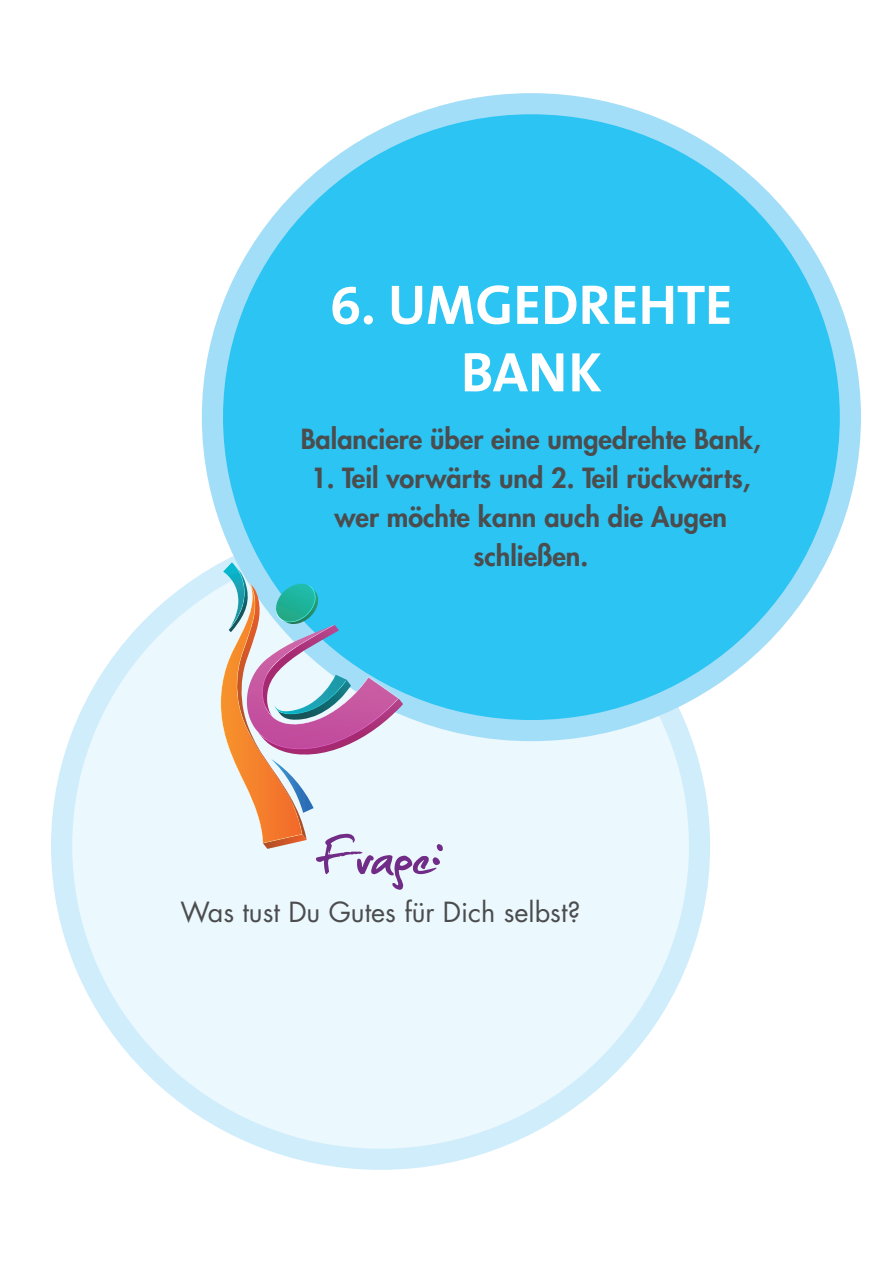
<style>
.page{position:relative;width:893px;height:1263px;background:#fff}
.page>*{position:absolute;margin:0;border:0;box-sizing:border-box;transform-origin:0 0}
.t1{font:75px "Christopherhand";letter-spacing:-.01em;color:#702c86}
.t2{font:700 56.25px/67.5px "The Sans B7";color:#fff;text-align:center}
.Fließtext_bold{font:800 27px/39px "Futura CE";color:#4b4c4d;text-align:center}
.Fließtext_bold-2{font:27px "Futura CE";color:#4b4c4d}
</style>
<div class="page">
<div style="left:62px;top:532px;width:638px;height:627px;background:#ebf8fd;border-radius:50%"></div>
<div style="left:51px;top:522px;width:659px;height:648px;border:21px solid #d0edfb;border-radius:50%"></div>
<div style="left:212px;top:104px;width:638px;height:627px;background:#2bc4f3;border-radius:50%"></div>
<div style="left:202px;top:93px;width:659px;height:648px;border:21px solid #a3def8;border-radius:50%"></div>
<svg style="left:218px;top:561px;width:185px;height:288px"></svg>
<p class="t2" style="left:330px;top:273px;width:404px">6. UMGEDREHTE<br>BANK</p>
<p class="Fließtext_bold" style="left:301px;top:418px;width:462px">Balanciere über eine umgedrehte Bank,</p>
<p class="Fließtext_bold" style="left:311px;top:457px;width:441px">1. Teil vorwärts und 2. Teil rückwärts, wer möchte kann auch die Augen schließen.</p>
<p class="t1" style="left:316px;top:824px;width:131px">Frage:</p>
<p class="Fließtext_bold-2" style="left:180px;top:894px;width:402px">Was tust Du Gutes für Dich selbst?</p>
</div>
